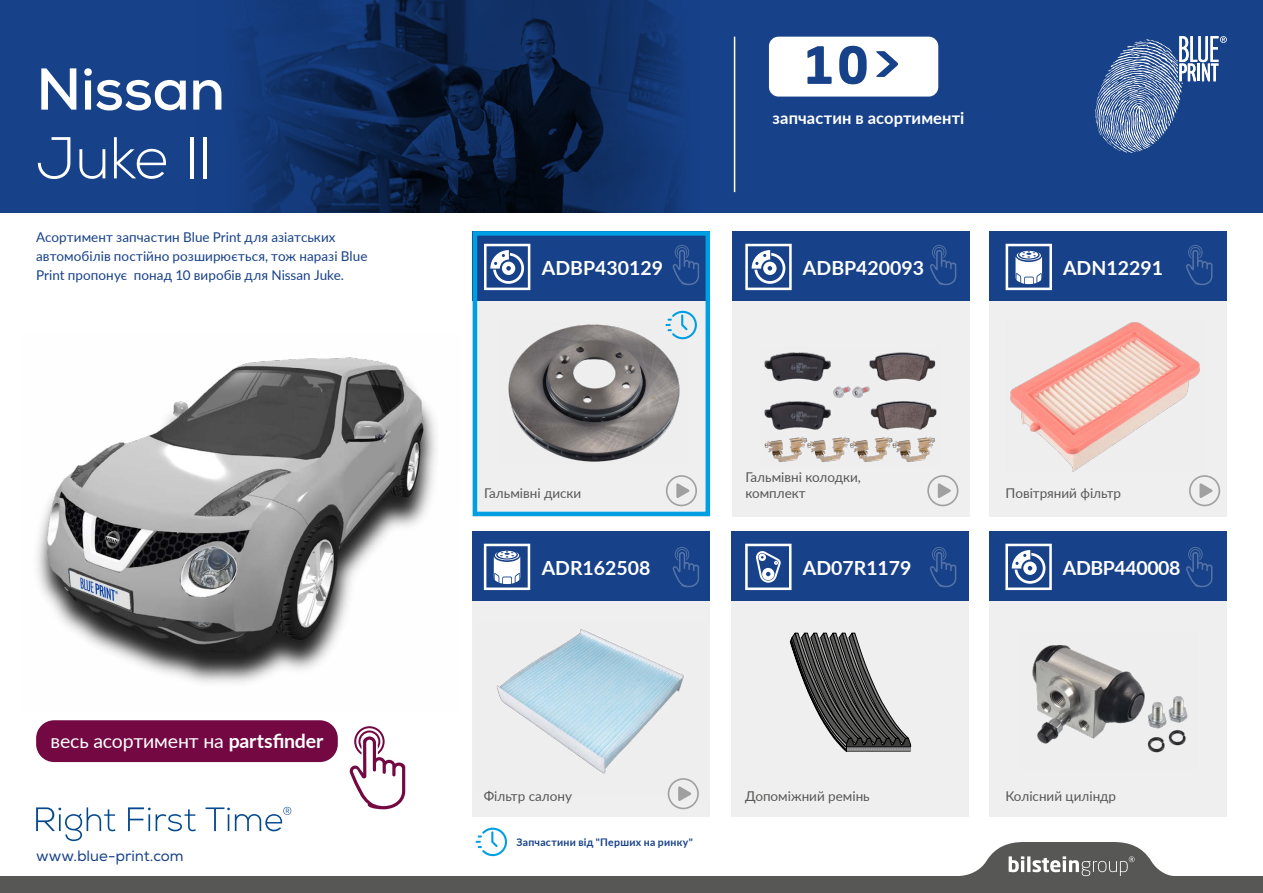
<style>
.page{position:relative;width:1263px;height:893px;background:#fff}
.page>*{position:absolute;margin:0;border:0;box-sizing:border-box;transform-origin:0 0}
.t1{font:700 58.95px "Nexa";letter-spacing:-.01em;color:#fff}
.t2{font:300 58.95px "Nexa";letter-spacing:-.02em;color:#fff}
.t3{font:700 50.7px "Neo Sans Pro";color:#174188}
.t4{font:700 19.5px "Lato";color:#fff}
.t5{font:19.5px "Lato";letter-spacing:-.01em;color:#fff}
.t6{font:700 19.5px "Lato";letter-spacing:-.02em;color:#fff}
.t7{font:700 16.5px "Lato";letter-spacing:.005em;color:#fff}
.t8{font:15px "Nexa";color:#174188}
.t9{font:13.5px/19.2px "Lato";letter-spacing:.005em;color:#174188}
.t10{font:13.5px/16.2px "Lato";color:#575756}
.t11{font:700 10.5px "Lato";letter-spacing:.025em;color:#174188}
.s1{font-weight:700}
</style>
<div class="page">
<div style="left:732px;top:231px;width:237px;height:286px;background:#f0eff0"></div>
<div style="left:732px;top:231px;width:237px;height:70px;background:#174188"></div>
<svg style="left:36px;top:807px;width:80px;height:34px"></svg>
<svg style="left:128px;top:807px;width:68px;height:24px"></svg>
<svg style="left:206px;top:807px;width:85px;height:24px"></svg>
<div style="left:0;top:876px;width:1263px;height:17px;background:#575756"></div>
<div style="left:989px;top:531px;width:238px;height:286px;background:#f0eff0"></div>
<svg style="left:745px;top:244px;width:47px;height:46px"></svg>
<svg style="left:0;top:0;width:1263px;height:213px;background:#133774"></svg>
<svg style="left:1095px;top:36px;width:132px;height:117px;background:#5171a6"></svg>
<hr style="left:734px;top:37px;width:1px;height:155px;background:#fff">
<div style="left:989px;top:531px;width:238px;height:70px;background:#174188"></div>
<svg style="left:1005px;top:544px;width:47px;height:46px"></svg>
<div style="left:36px;top:720px;width:302px;height:42px;background:#730842;border-radius:18px"></div>
<svg style="left:930px;top:245px;width:26px;height:40px"></svg>
<svg style="left:1186px;top:547px;width:26px;height:40px"></svg>
<svg style="left:349px;top:726px;width:56px;height:83px"></svg>
<svg style="left:475px;top:842px;width:698px;height:35px"></svg>
<svg style="left:1009px;top:856px;width:125px;height:20px"></svg>
<div style="left:990px;top:231px;width:237px;height:286px;background:#f0eff0"></div>
<div style="left:990px;top:231px;width:237px;height:70px;background:#174188"></div>
<svg style="left:1005px;top:244px;width:47px;height:46px"></svg>
<div style="left:472px;top:531px;width:238px;height:286px;background:#f0eff0"></div>
<div style="left:472px;top:531px;width:238px;height:70px;background:#174188"></div>
<svg style="left:484px;top:544px;width:46px;height:46px"></svg>
<div style="left:732px;top:531px;width:237px;height:286px;background:#f0eff0"></div>
<div style="left:732px;top:531px;width:237px;height:70px;background:#174188"></div>
<svg style="left:745px;top:544px;width:46px;height:46px"></svg>
<div style="left:473px;top:231px;width:237px;height:286px;background:#f0eff0"></div>
<div style="left:473px;top:231px;width:237px;height:70px;background:#174188"></div>
<svg style="left:484px;top:244px;width:46px;height:46px"></svg>
<svg style="left:672px;top:547px;width:27px;height:40px"></svg>
<svg style="left:930px;top:547px;width:26px;height:40px"></svg>
<div style="left:769px;top:37px;width:169px;height:60px;background:#fff;border-radius:10px"></div>
<svg style="left:672px;top:245px;width:27px;height:40px"></svg>
<img style="left:508px;top:324px;width:177px;height:138px">
<img style="left:496px;top:629px;width:188px;height:166px">
<img style="left:764px;top:352px;width:173px;height:110px">
<svg style="left:790px;top:633px;width:121px;height:119px"></svg>
<img style="left:1010px;top:322px;width:190px;height:149px">
<img style="left:1032px;top:645px;width:156px;height:108px">
<svg style="left:1186px;top:245px;width:26px;height:40px"></svg>
<div style="left:473px;top:231px;width:237px;height:285px;border:4px solid #009fe3"></div>
<svg style="left:666px;top:475px;width:31px;height:31px"></svg>
<svg style="left:668px;top:778px;width:31px;height:31px"></svg>
<svg style="left:927px;top:475px;width:31px;height:31px"></svg>
<svg style="left:1189px;top:475px;width:31px;height:31px"></svg>
<img style="left:37px;top:357px;width:399px;height:326px">
<svg style="left:665px;top:311px;width:32px;height:28px"></svg>
<svg style="left:476px;top:828px;width:31px;height:28px"></svg>
<h1 class="t1" style="left:36px;top:51px;width:190px">Nissan</h1>
<h1 class="t2" style="left:36px;top:123px;width:178px">Juke II</h1>
<p class="t9" style="left:36px;top:227px;width:333px">Асортимент запчастин Blue Print для азіатських автомобілів постійно розширюється, тож наразі Blue<br>Print пропонує понад 10 виробів для Nissan Juke.</p>
<h3 class="t5" style="left:51px;top:727px;width:274px">весь асортимент на <span class="s1">partsfinder</span></h3>
<p class="t8" style="left:36px;top:847px;width:149px">www.blue-print.com</p>
<h2 class="t3" style="left:802px;top:33px;width:103px">10&gt;</h2>
<p class="t7" style="left:772px;top:106px;width:193px">запчастин в асортименті</p>
<h3 class="t4" style="left:542px;top:253px;width:123px">ADBP430129</h3>
<h3 class="t4" style="left:803px;top:253px;width:123px">ADBP420093</h3>
<h3 class="t4" style="left:1063px;top:253px;width:101px">ADN12291</h3>
<p class="t10" style="left:484px;top:484px;width:99px">Гальмівні диски</p>
<p class="t10" style="left:745px;top:468px;width:117px">Гальмівні колодки, комплект</p>
<p class="t10" style="left:1005px;top:484px;width:117px">Повітряний фільтр</p>
<h3 class="t4" style="left:542px;top:553px;width:110px">ADR162508</h3>
<h3 class="t4" style="left:803px;top:553px;width:110px">AD07R1179</h3>
<h3 class="t6" style="left:1063px;top:553px;width:119px">ADBP440008</h3>
<p class="t10" style="left:484px;top:787px;width:90px">Фільтр салону</p>
<p class="t11" style="left:516px;top:835px;width:178px">Запчастини від "Перших на ринку"</p>
<p class="t10" style="left:745px;top:787px;width:126px">Допоміжний ремінь</p>
<p class="t10" style="left:1005px;top:787px;width:112px">Колісний циліндр</p>
</div>
